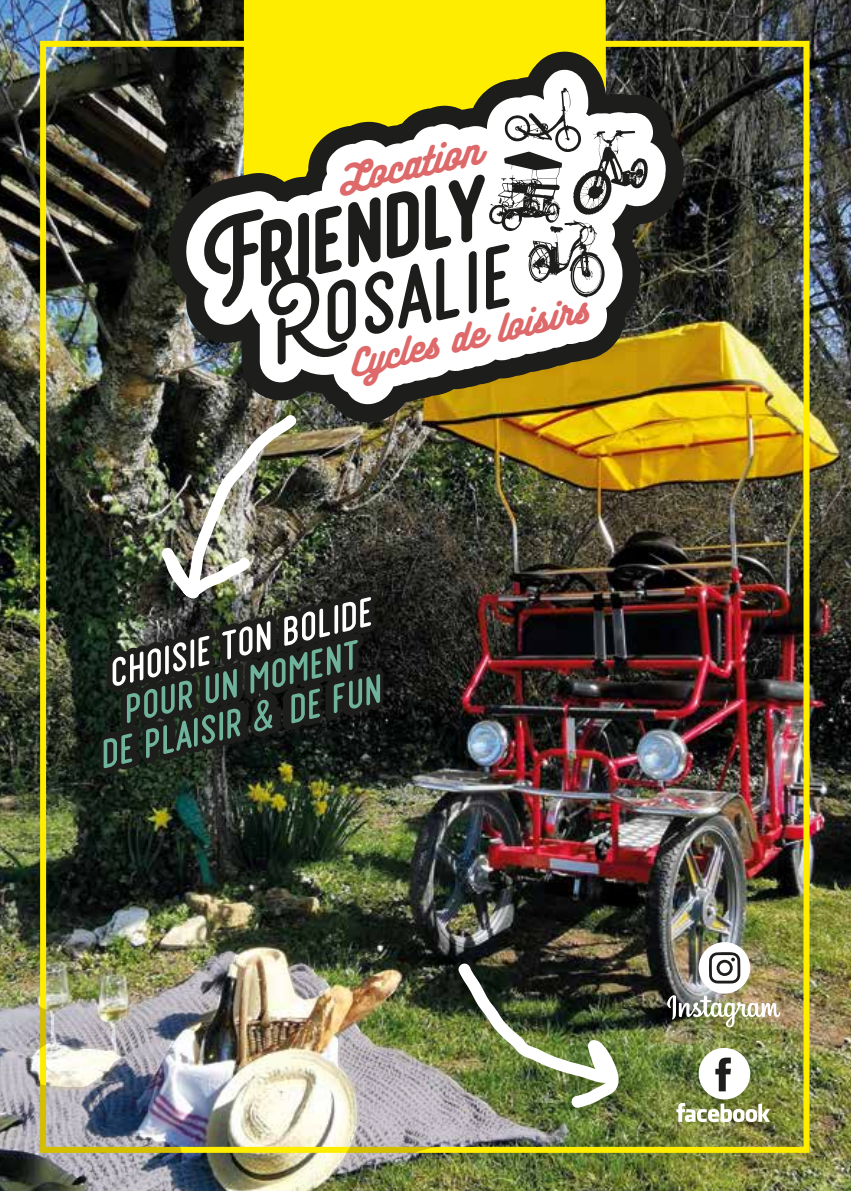
<style>
.page{position:relative;width:851px;height:1191px;background:#fff}
.page>*{position:absolute;margin:0;border:0;box-sizing:border-box;transform-origin:0 0}
.t1{font:italic 40px/38.8px "Retrocycles";color:#6fb39d;text-align:center;scale:1.06 1}
.t2{font:italic 40px "Retrocycles";color:#fff;scale:1.06 1}
.t3{font:italic 34.6px "Bukhari Script";color:#dd696a;scale:1.06 1}
.t4{font:italic 32.4px "Bukhari Script";color:#dd696a;scale:1.04 1}
</style>
<div class="page">
<img style="left:0;top:0;width:850px;height:1191px">
<div style="left:40px;top:41px;width:769px;height:1111px;border:6px solid #ffed00"></div>
<div style="left:698px;top:942px;width:52px;height:51px;background:#fff;border-radius:50%"></div>
<svg style="left:709px;top:952px;width:31px;height:31px"></svg>
<img style="left:666px;top:995px;width:114px;height:32px">
<div style="left:244px;top:0;width:362px;height:52px;background:#ffed00"></div>
<svg style="left:166px;top:52px;width:518px;height:370px;background:#897f1c"></svg>
<img style="left:94px;top:88px;width:554px;height:694px">
<img style="left:0;top:950px;width:235px;height:241px">
<img style="left:54px;top:991px;width:58px;height:60px">
<img style="left:286px;top:962px;width:334px;height:211px">
<div style="left:698px;top:1047px;width:52px;height:52px;background:#fff;border-radius:50%"></div>
<svg style="left:715px;top:1057px;width:15px;height:34px"></svg>
<svg style="left:676px;top:1103px;width:93px;height:19px"></svg>
<p class="t3" style="left:333px;top:164px;width:138px;rotate:-13deg">Location</p>
<p class="t4" style="left:345px;top:346px;width:238px;rotate:-13deg">Cycles de loisirs</p>
<p class="t2" style="left:101px;top:647px;width:256px;rotate:-13deg">choisie ton bolide</p>
<p class="t1" style="left:85px;top:698px;width:273px;rotate:-13deg">pour un moment<br>de plaisir &amp; de fun</p>
</div>
